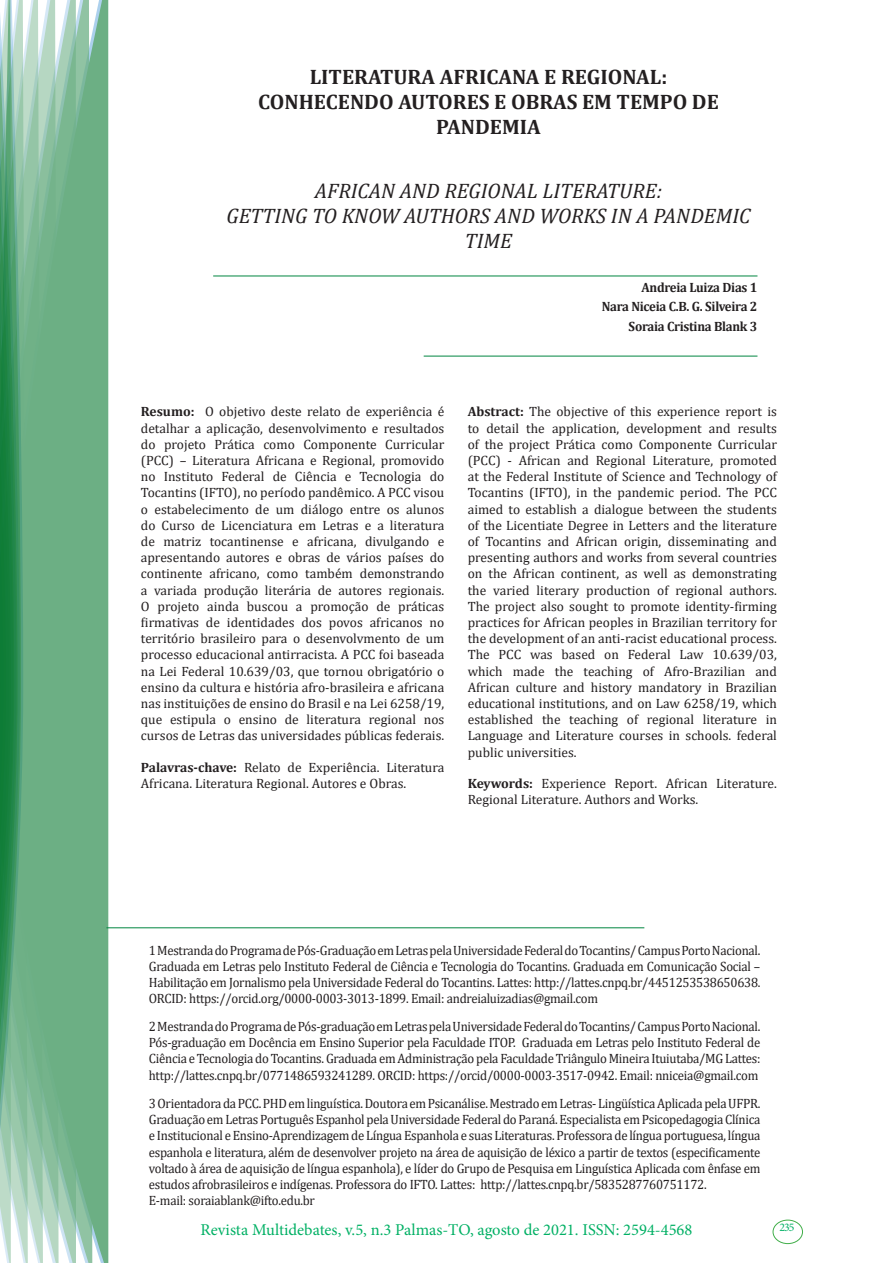
<style>
.page{position:relative;width:893px;height:1263px;background:#fff}
.page>*{position:absolute;margin:0;border:0;box-sizing:border-box;transform-origin:0 0}
.t1{font:italic 21px/25.2px "Cambria";color:#231f20;text-align:center}
.t2{font:700 21px/25.2px "Cambria";color:#231f20;text-align:center}
.t3{font:16.5px "Minion Pro";color:#00b064}
.Sem_Espaçamento{font:13.5px/16.2px "Cambria";color:#231f20;text-align:justify}
.Currículo{font:13.5px/16.2px "Cambria";letter-spacing:-.02em;color:#231f20;text-align:justify;scale:.95 1}
.Autores{font:700 13.5px "Cambria";letter-spacing:-.02em;color:#231f20;scale:.95 1}
.t4{font:11.7px "Minion Pro";color:#00b064}
.s1{font-weight:700}
</style>
<div class="page">
<svg style="left:95px;top:0;width:16px;height:1263px;fill:#6caf84"></svg>
<svg style="left:79px;top:0;width:16px;height:1263px;fill:#6caf84"></svg>
<svg style="left:62px;top:0;width:17px;height:1263px;fill:#6caf84"></svg>
<svg style="left:45px;top:0;width:17px;height:1263px;fill:#6caf84"></svg>
<svg style="left:30px;top:0;width:15px;height:1263px;fill:#6caf84"></svg>
<svg style="left:0;top:0;width:30px;height:1263px"></svg>
<div style="left:772px;top:1219px;width:31px;height:25px;border:1px solid #40ae49;border-radius:50%"></div>
<hr style="left:106px;top:927px;width:538px;height:1px;background:#008540">
<hr style="left:213px;top:276px;width:544px;height:1px;background:#008540">
<hr style="left:424px;top:356px;width:333px;height:1px;background:#008540">
<p class="t2" style="left:310px;top:64px;width:359px">LITERATURA AFRICANA E REGIONAL:</p>
<p class="t2" style="left:258px;top:89px;width:462px">CONHECENDO AUTORES E OBRAS EM TEMPO DE<br>PANDEMIA</p>
<p class="t1" style="left:315px;top:177px;width:349px">AFRICAN AND REGIONAL LITERATURE:</p>
<p class="t1" style="left:226px;top:202px;width:526px">GETTING TO KNOW AUTHORS AND WORKS IN A PANDEMIC<br>TIME</p>
<p class="Autores" style="left:641px;top:278px;width:124px">Andreia Luiza Dias 1</p>
<p class="Autores" style="left:602px;top:297px;width:165px">Nara Niceia C.B. G. Silveira 2</p>
<p class="Autores" style="left:629px;top:317px;width:137px">Soraia Cristina Blank 3</p>
<p class="Sem_Espaçamento" style="left:141px;top:403px;width:305px"><span class="s1">Resumo:</span> O objetivo deste relato de experiência é detalhar a aplicação, desenvolvimento e resultados do projeto Prática como Componente Curricular (PCC) – Literatura Africana e Regional, promovido no Instituto Federal de Ciência e Tecnologia do Tocantins (IFTO), no período pandêmico. A PCC visou o estabelecimento de um diálogo entre os alunos do Curso de Licenciatura em Letras e a literatura de matriz tocantinense e africana, divulgando e apresentando autores e obras de vários países do continente africano, como também demonstrando a variada produção literária de autores regionais.<br>O projeto ainda buscou a promoção de práticas firmativas de identidades dos povos africanos no território brasileiro para o desenvolvmento de um processo educacional antirracista. A PCC foi baseada na Lei Federal 10.639/03, que tornou obrigatório o ensino da cultura e história afro-brasileira e africana nas instituições de ensino do Brasil e na Lei 6258/19, que estipula o ensino de literatura regional nos cursos de Letras das universidades públicas federais.</p>
<p class="Sem_Espaçamento" style="left:141px;top:759px;width:305px"><span class="s1">Palavras-chave:</span> Relato de Experiência. Literatura<br>Africana. Literatura Regional. Autores e Obras.</p>
<p class="Sem_Espaçamento" style="left:468px;top:403px;width:311px"><span class="s1">Abstract:</span> The objective of this experience report is to detail the application, development and results of the project Prática como Componente Curricular (PCC) - African and Regional Literature, promoted at the Federal Institute of Science and Technology of Tocantins (IFTO), in the pandemic period. The PCC aimed to establish a dialogue between the students of the Licentiate Degree in Letters and the literature of Tocantins and African origin, disseminating and presenting authors and works from several countries on the African continent, as well as demonstrating the varied literary production of regional authors.<br>The project also sought to promote identity-firming practices for African peoples in Brazilian territory for the development of an anti-racist educational process.<br>The PCC was based on Federal Law 10.639/03, which made the teaching of Afro-Brazilian and African culture and history mandatory in Brazilian educational institutions, and on Law 6258/19, which established the teaching of regional literature in Language and Literature courses in schools. federal public universities.</p>
<p class="Sem_Espaçamento" style="left:468px;top:775px;width:311px"><span class="s1">Keywords:</span> Experience Report. African Literature.<br>Regional Literature. Authors and Works.</p>
<p class="Currículo" style="left:149px;top:942px;width:645px">1 Mestranda do Programa de Pós-Graduação em Letras pela Universidade Federal do Tocantins/ Campus Porto Nacional.<br>Graduada em Letras pelo Instituto Federal de Ciência e Tecnologia do Tocantins. Graduada em Comunicação Social – Habilitação em Jornalismo pela Universidade Federal do Tocantins. Lattes: http://lattes.cnpq.br/4451253538650638.<br>ORCID: https://orcid.org/0000-0003-3013-1899. Email: andreialuizadias@gmail.com</p>
<p class="Currículo" style="left:149px;top:1018px;width:645px">2 Mestranda do Programa de Pós-graduação em Letras pela Universidade Federal do Tocantins/ Campus Porto Nacional.<br>Pós-graduação em Docência em Ensino Superior pela Faculdade ITOP. Graduada em Letras pelo Instituto Federal de Ciência e Tecnologia do Tocantins. Graduada em Administração pela Faculdade Triângulo Mineira Ituiutaba/MG Lattes: http://lattes.cnpq.br/0771486593241289. ORCID: https://orcid/0000-0003-3517-0942. Email: nniceia@gmail.com</p>
<p class="Currículo" style="left:149px;top:1095px;width:645px">3 Orientadora da PCC. PHD em linguística. Doutora em Psicanálise. Mestrado em Letras- Lingüística Aplicada pela UFPR.<br>Graduação em Letras Português Espanhol pela Universidade Federal do Paraná. Especialista em Psicopedagogia Clínica e Institucional e Ensino-Aprendizagem de Língua Espanhola e suas Literaturas. Professora de língua portuguesa, língua espanhola e literatura, além de desenvolver projeto na área de aquisição de léxico a partir de textos (especificamente voltado à área de aquisição de língua espanhola), e líder do Grupo de Pesquisa em Linguística Aplicada com ênfase em estudos afrobrasileiros e indígenas. Professora do IFTO. Lattes: http://lattes.cnpq.br/5835287760751172.</p>
<p class="Currículo" style="left:149px;top:1192px;width:176px">E-mail: soraiablank@ifto.edu.br</p>
<p class="t3" style="left:200px;top:1218px;width:493px">Revista Multidebates, v.5, n.3 Palmas-TO, agosto de 2021. ISSN: 2594-4568</p>
<p class="t4" style="left:779px;top:1219px;width:16px">235</p>
</div>
